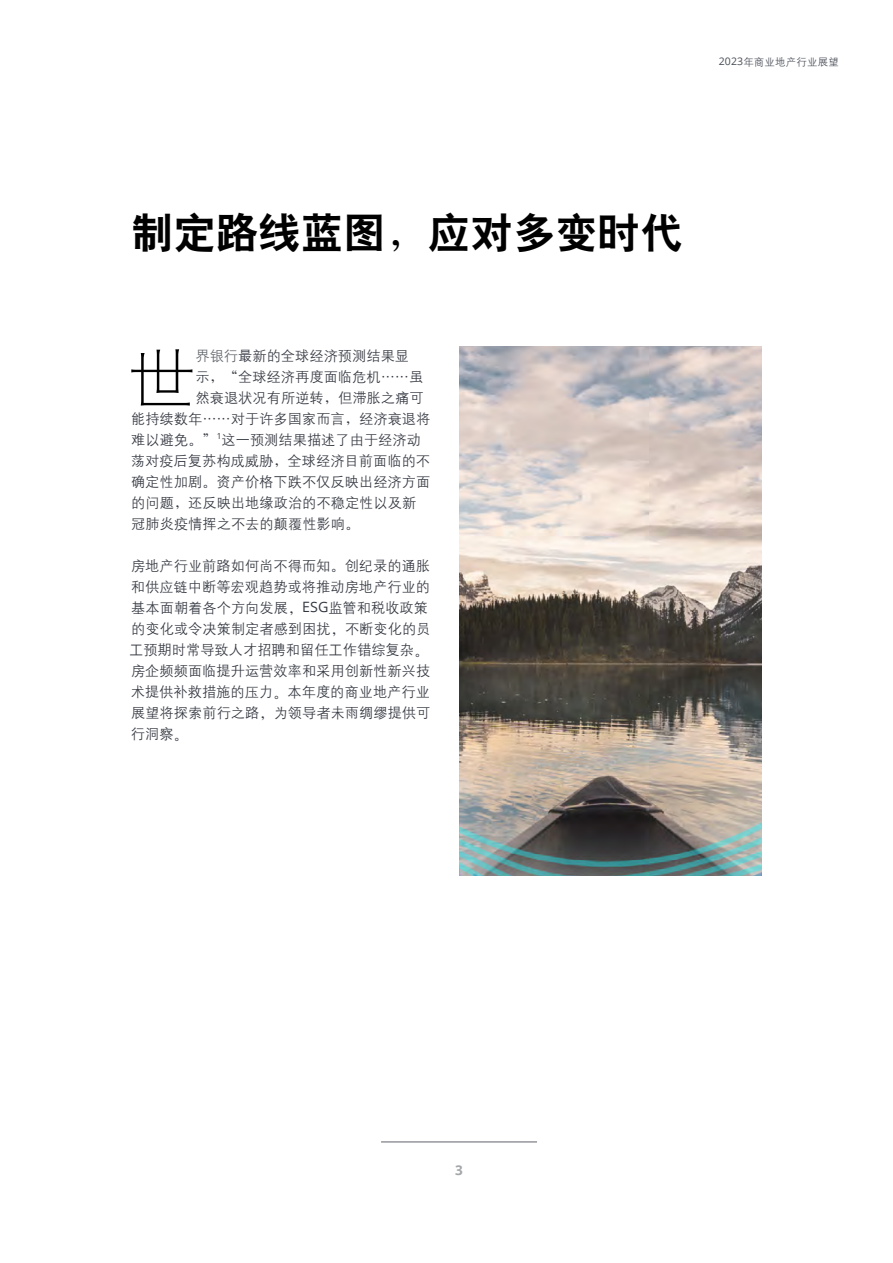
<style>
.page{position:relative;width:893px;height:1263px;background:#fff}
.page>*{position:absolute;margin:0;border:0;box-sizing:border-box;transform-origin:0 0}
.t1{font:67.8px "H Yg 1 gj";color:#000}
.t2{font:42px "H Yb 2 gj";letter-spacing:.01em;color:#000}
.t3{font:14.25px/21px "H Yg 2 gj";color:#333740}
.t4{font:700 13.5px "Open Sans";color:#a3a7a9}
.t5{font:10.5px "H Yg 2 gj";letter-spacing:.015em;color:#474b55}
.s1{font-family:"Open Sans"}
.s2{font-family:"H Ya 6 gj"}
.s3{color:#5f6369}
</style>
<div class="page">
<hr style="left:381px;top:1141px;width:156px;height:1px;background:#5f6369">
<img style="left:459px;top:346px;width:303px;height:529px">
<p class="t5" style="left:719px;top:57px;width:122px"><span class="s1">2023</span>年商业地产行业展望</p>
<h2 class="t2" style="left:131px;top:211px;width:553px">制定路线蓝图<span class="s2">，</span>应对多变时代</h2>
<h1 class="t1" style="left:128px;top:344px;width:69px">世</h1>
<p class="t3" style="left:195px;top:345px;width:215px"><span class="s3">界银行</span>最新的全球经济预测结果显</p>
<p class="t3" style="left:195px;top:366px;width:230px">示<span class="s2">，“</span>全球经济再度面临危机<span class="s2">……</span>虽</p>
<p class="t3" style="left:196px;top:387px;width:229px">然衰退状况有所逆转<span class="s2">，</span>但滞胀之痛可</p>
<p class="t3" style="left:131px;top:408px;width:301px">能持续数年<span class="s2">……</span>对于许多国家而言<span class="s2">，</span>经济衰退将</p>
<p class="t3" style="left:131px;top:429px;width:291px">难以避免<span class="s2">。”</span><sup>1</sup>这一预测结果描述了由于经济动</p>
<p class="t3" style="left:131px;top:450px;width:301px">荡对疫后复苏构成威胁<span class="s2">，</span>全球经济目前面临的不</p>
<p class="t3" style="left:131px;top:471px;width:301px">确定性加剧<span class="s2">。</span>资产价格下跌不仅反映出经济方面</p>
<p class="t3" style="left:131px;top:492px;width:286px">的问题<span class="s2">，</span>还反映出地缘政治的不稳定性以及新</p>
<p class="t3" style="left:131px;top:513px;width:229px">冠肺炎疫情挥之不去的颠覆性影响<span class="s2">。</span></p>
<p class="t3" style="left:129px;top:555px;width:303px">房地产行业前路如何尚不得而知<span class="s2">。</span>创纪录的通胀和供应链中断等宏观趋势或将推动房地产行业的基本面朝着各个方向发展<span class="s2">，</span><span class="s1">ESG</span>监管和税收政策的变化或令决策制定者感到困扰<span class="s2">，</span>不断变化的员工预期时常导致人才招聘和留任工作错综复杂<span class="s2">。</span>房企频频面临提升运营效率和采用创新性新兴技术提供补救措施的压力<span class="s2">。</span>本年度的商业地产行业展望将探索前行之路<span class="s2">，</span>为领导者未雨绸缪提供可行洞察<span class="s2">。</span></p>
<p class="t4" style="left:455px;top:1161px;width:9px">3</p>
</div>
